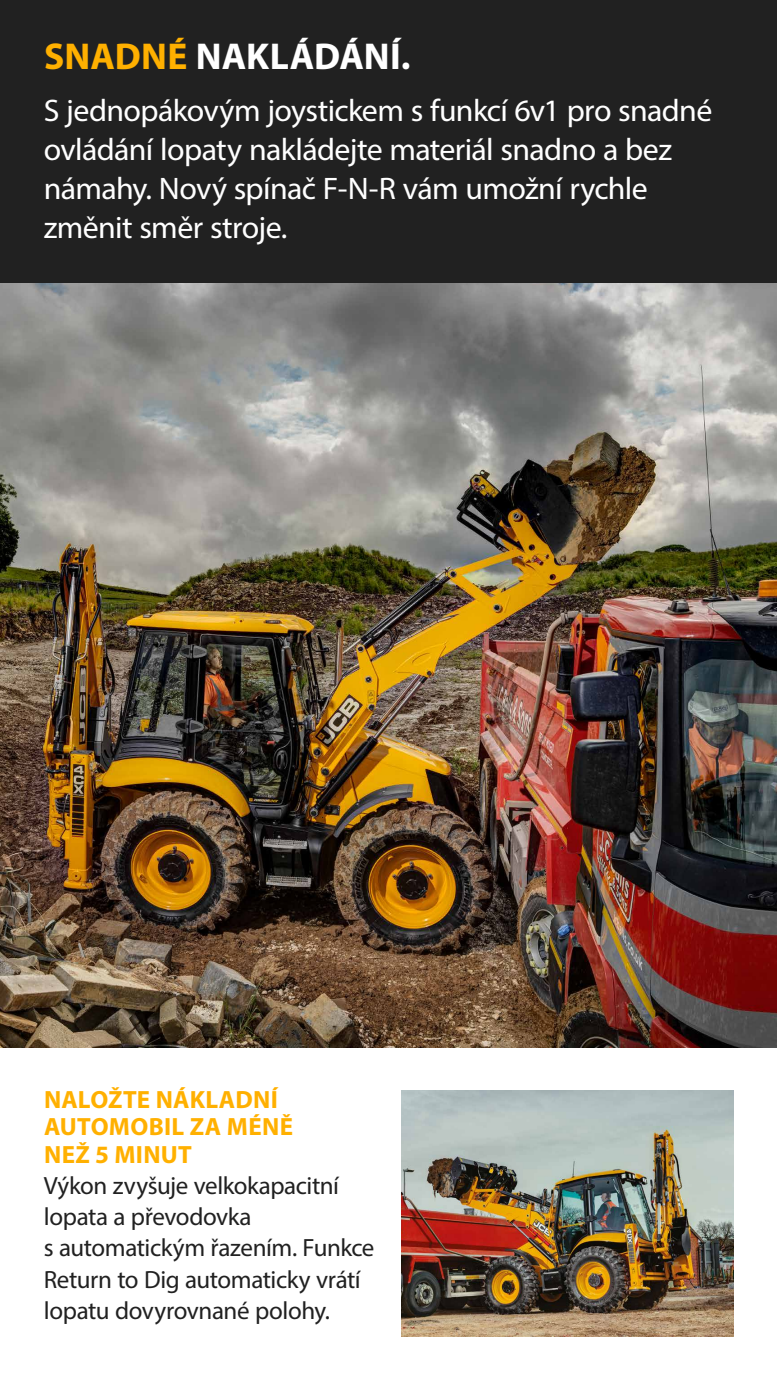
<style>
.page{position:relative;width:777px;height:1380px;background:#fff}
.page>*{position:absolute;margin:0;border:0;box-sizing:border-box;transform-origin:0 0}
.t1{font:700 37.5px "Myriad Pro";color:#fff}
.t2{font:31.25px/39.1px "Myriad Pro";letter-spacing:-.02em;color:#fff}
.t3{font:25px/31.2px "Myriad Pro";letter-spacing:-.015em;color:#212121}
.t4{font:700 25px/27.5px "Myriad Pro";letter-spacing:.015em;color:#ffb000}
.s1{color:#ffb000}
</style>
<div class="page">
<img style="left:0;top:282px;width:776px;height:765px">
<div style="left:0;top:0;width:776px;height:282px;background:#212121"></div>
<img style="left:401px;top:1091px;width:331px;height:245px">
<p class="t1" style="left:44px;top:32px;width:368px"><span class="s1">SNADNÉ</span> NAKLÁDÁNÍ.</p>
<p class="t2" style="left:44px;top:91px;width:670px">S jednopákovým joystickem s funkcí 6v1 pro snadné ovládání lopaty nakládejte materiál snadno a bez námahy. Nový spínač F‑N‑R vám umožní rychle změnit směr stroje.</p>
<p class="t4" style="left:44px;top:1085px;width:250px">NALOŽTE NÁKLADNÍ<br>AUTOMOBIL ZA MÉNĚ<br>NEŽ 5 MINUT</p>
<p class="t3" style="left:44px;top:1170px;width:332px">Výkon zvyšuje velkokapacitní lopata a převodovka<br>s automatickým řazením. Funkce<br>Return to Dig automaticky vrátí lopatu dovyrovnané polohy.</p>
</div>
